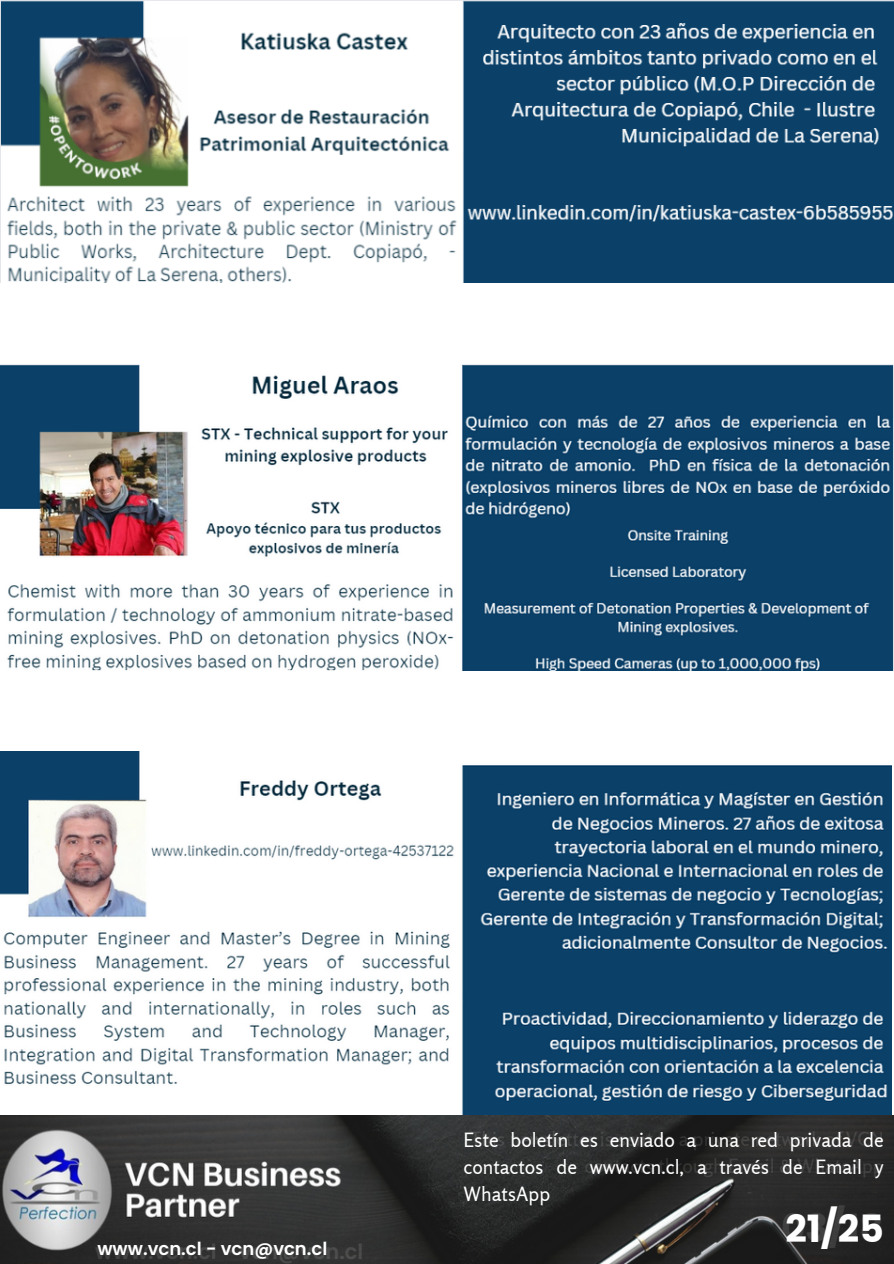
<style>
.page{position:relative;width:894px;height:1264px;background:#fff}
.page>*{position:absolute;margin:0;border:0;box-sizing:border-box;transform-origin:0 0}
.t1{font:700 37.5px "Poppins";color:#fff}
.t2{font:600 21px "Poppins";color:#fff}
.t3{font:19.5px/27px "Rosario";color:#fff;text-align:right}
.t4{font:600 18px "Poppins";color:#fff}
</style>
<div class="page">
<img style="left:0;top:364px;width:893px;height:306px">
<img style="left:0;top:751px;width:891px;height:363px">
<img style="left:0;top:0;width:893px;height:282px">
<img style="left:0;top:1115px;width:893px;height:148px">
<p class="t4" style="left:97px;top:1236px;width:231px">www.vcn.cl - vcn@vcn.cl</p>
<p class="t2" style="left:95px;top:1236px;width:269px">www.vcn.cl - vcn@vcn.cl</p>
<p class="t3" style="left:470px;top:1125px;width:415px">This newslett r is sent t a private network of VCN contacts through Email &amp; WhatsApp</p>
<p class="t3" style="left:463px;top:1125px;width:421px;text-align:justify">Este boletín es enviado a una red privada de contactos de www.vcn.cl, a través de Email y WhatsApp</p>
<h1 class="t1" style="left:781px;top:1201px;width:104px">03/18</h1>
<h1 class="t1" style="left:785px;top:1202px;width:100px">21/25</h1>
</div>
